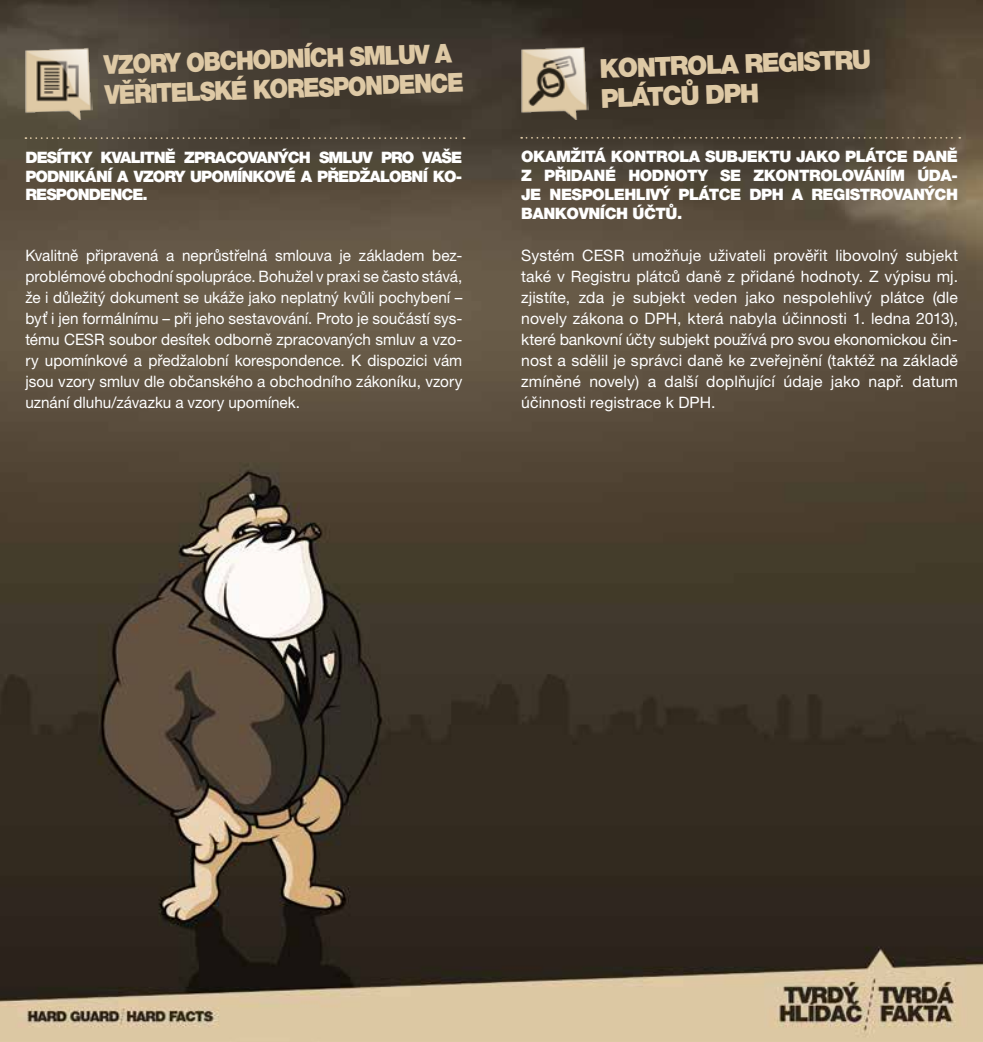
<style>
.page{position:relative;width:983px;height:1042px;background:#fff}
.page>*{position:absolute;margin:0;border:0;box-sizing:border-box;transform-origin:0 0}
.t1{font:900 26.25px/29.8px "Helvetica Neue CE";color:#dec9a5;scale:.9 1}
.t2{font:900 26.25px/29.8px "Helvetica Neue CE";color:#dec9a5}
.t3{font:15.75px/21px "Helvetica Neue CE";letter-spacing:.005em;color:#fff;text-align:justify}
.t4{font:900 15.75px/18.9px "Helvetica Neue CE";letter-spacing:-.03em;color:#fff;text-align:justify}
</style>
<div class="page">
<img style="left:0;top:0;width:982px;height:1042px">
<img style="left:25px;top:47px;width:67px;height:72px">
<svg style="left:25px;top:137px;width:439px;height:2px"></svg>
<img style="left:521px;top:47px;width:67px;height:72px">
<svg style="left:521px;top:137px;width:439px;height:2px"></svg>
<h1 class="t1" style="left:103px;top:52px;width:388px;rotate:-2deg">VZOR Y OBCHODNÍCH SMLUV A<br>VĚŘITELSKÉ KORES PONDENCE</h1>
<p class="t4" style="left:25px;top:149px;width:438px;text-indent:31px">ÍTKY KVALITNĚ ZPRACOVANÝCH SMLUV PRO VAŠE PODNIKÁNÍ A VZORY UPOMÍNKOVÉ A PŘEDŽALOBNÍ KO-RES</p>
<p class="t4" style="left:25px;top:149px;width:12px">DES</p>
<p class="t4" style="left:56px;top:187px;width:93px">PONDENCE.</p>
<p class="t3" style="left:25px;top:246px;width:438px">Kvalitně připravená a neprůstřelná smlouva je základem bez&shy;problémové obchodní spolupráce. Bohužel v praxi se často stává, že i důležitý dokument se ukáže jako neplatný kvůli pochybení – byť i jen formálnímu – při jeho sestavování. Proto je součástí sys&shy;tému CESR soubor desítek odborně zpracovaných smluv a vzo&shy;ry upomínkové a předžalobní korespondence. K dispozici vám jsou vzory smluv dle občanského a obchodního zákoníku, vzory uznání dluhu/závazku a vzory upomínek.</p>
<h1 class="t2" style="left:599px;top:56px;width:273px;rotate:-2deg">KONTR OLA REGISTR U<br>PLÁTCŮ DPH</h1>
<p class="t4" style="left:521px;top:149px;width:438px">OKAMŽITÁ KONTROLA SUBJEKTU JAKO PLÁTCE DANĚ<br>Z PŘIDANÉ HODNOTY SE</p>
<p class="t4" style="left:753px;top:167px;width:206px">ZKONTROLOVÁNÍM ÚDA-</p>
<p class="t4" style="left:521px;top:186px;width:40px">JE NES</p>
<p class="t4" style="left:581px;top:186px;width:149px">POLEHLIVÝ PLÁTCE</p>
<p class="t4" style="left:749px;top:186px;width:12px">DPH</p>
<p class="t4" style="left:791px;top:186px;width:168px">A RE GISTROVANÝCH</p>
<p class="t4" style="left:521px;top:205px;width:163px">BANKOVNÍCH ÚČTŮ.</p>
<p class="t3" style="left:521px;top:246px;width:438px">Systém CESR umožňuje uživateli prověřit libovolný subjekt také v Registru plátců daně z přidané hodnoty. Z výpisu mj. zjistíte, zda je subjekt veden jako nespolehlivý plátce (dle novely zákona o DPH, která nabyla účinnosti 1. ledna 2013), které bankovní účty subjekt používá pro svou ekonomickou čin&shy;nost a sdělil je správci daně ke zveřejnění (taktéž na základě zmíněné novely) a další doplňující údaje jako např. datum účinnosti registrace k DPH.</p>
</div>
